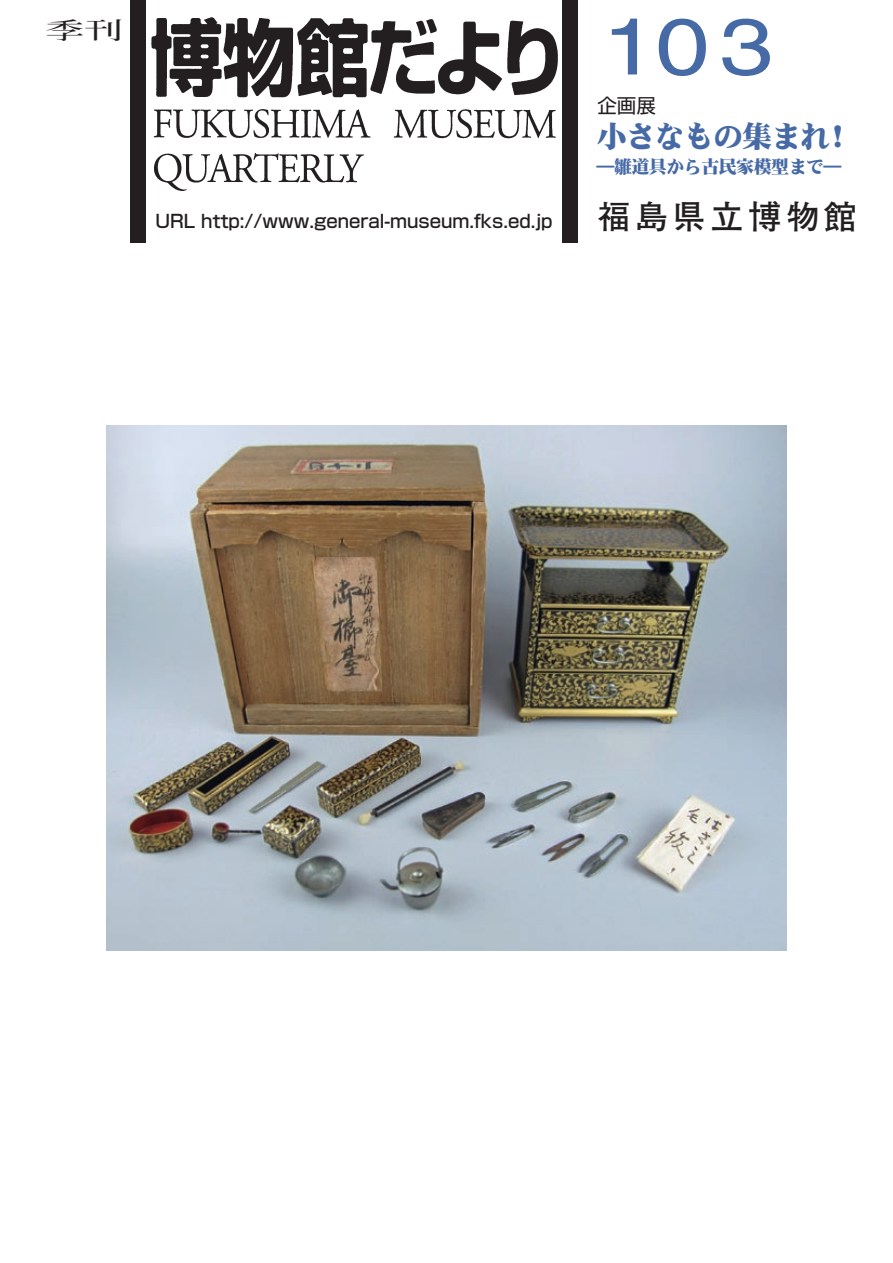
<style>
.page{position:relative;width:893px;height:1263px;background:#fff}
.page>*{position:absolute;margin:0;border:0;box-sizing:border-box;transform-origin:0 0}
.t1{font:79.5px "Helvetica LT Std";color:#456aa6;scale:1.23 1}
.t2{font:700 33px "Futo Go B101 Pro";letter-spacing:.145em;color:#231f20}
.t3{font:30px "DF Mincho Std W12";letter-spacing:-.03em;color:#456aa6}
.t4{font:700 23.4px "Futo Min A101 Pro";color:#231f20;scale:1.67 1}
.t5{font:19.5px "Shin Go Pro";color:#231f20}
.t6{font:500 18px "Shin Go Pro";color:#231f20}
.t7{font:18px "DF Mincho Std W12";letter-spacing:-.03em;color:#456aa6}
</style>
<div class="page">
<div style="left:130px;top:0;width:16px;height:242px;background:#231f20"></div>
<div style="left:562px;top:0;width:16px;height:242px;background:#231f20"></div>
<img style="left:151px;top:17px;width:407px;height:174px">
<img style="left:106px;top:425px;width:681px;height:525px">
<p class="t4" style="left:45px;top:12px;width:48px">季刊</p>
<p class="t6" style="left:155px;top:206px;width:399px">URL http://www.general-museum.fks.ed j p.</p>
<h1 class="t1" style="left:602px;top:0;width:141px">103</h1>
<p class="t5" style="left:597px;top:90px;width:60px">企画展</p>
<h3 class="t3" style="left:597px;top:120px;width:235px">小さなもの集まれ</h3>
<p class="t7" style="left:597px;top:157px;width:246px">―雛道具から古民家模型まで―</p>
<h3 class="t3" style="left:823px;top:120px;width:31px">!</h3>
<h2 class="t2" style="left:597px;top:190px;width:261px">福島県立博物館</h2>
</div>
